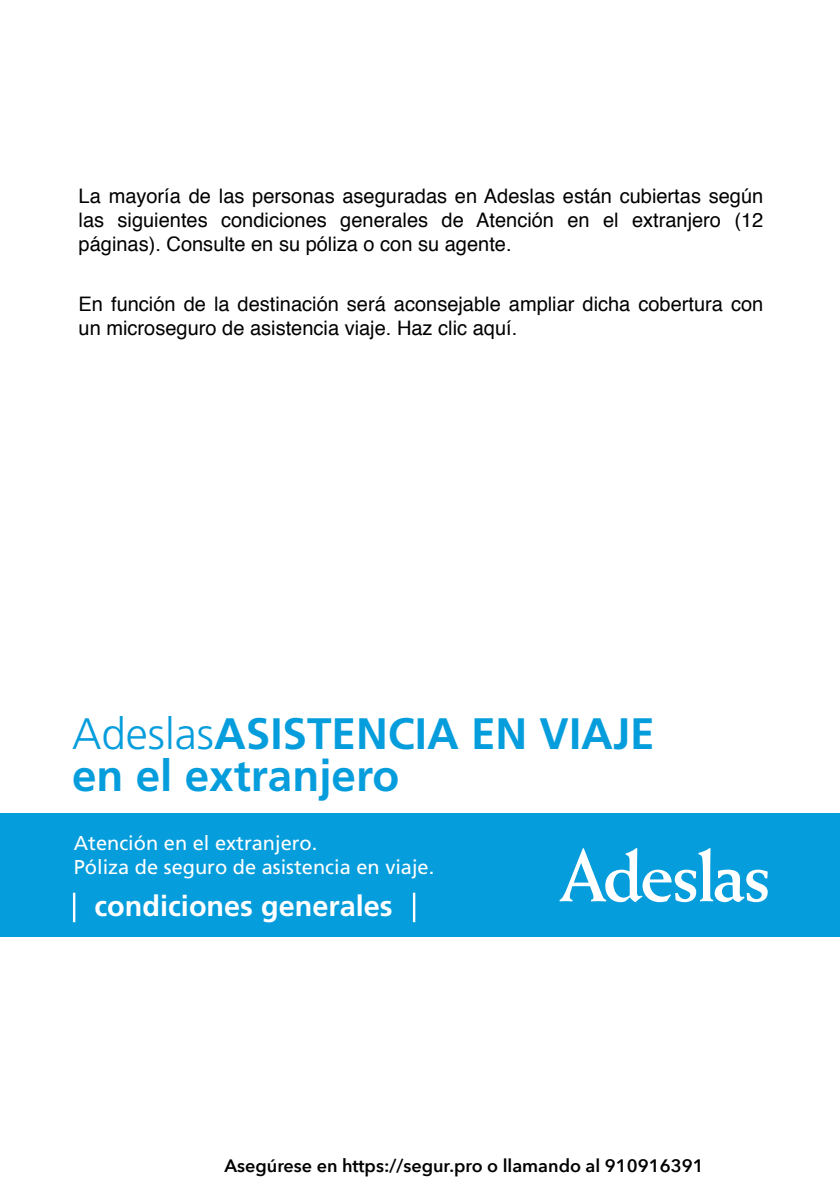
<style>
.page{position:relative;width:840px;height:1191px;background:#fff}
.page>*{position:absolute;margin:0;border:0;box-sizing:border-box;transform-origin:0 0}
.t1{font:700 44px/42px "Frutiger";color:#069ddc}
.t2{font:700 28.8px "Frutiger";color:#fff}
.t3{font:20px/24px "Helvetica";color:#000;text-align:justify}
.t4{font:20px/24px "Frutiger";color:#fff}
.t5{font:600 18px "Avenir Next";color:#000}
.s1{font-weight:300}
</style>
<div class="page">
<div style="left:0;top:813px;width:839px;height:124px;background:#069ddc"></div>
<hr style="left:73px;top:892px;width:2px;height:30px;background:#fff">
<hr style="left:412px;top:892px;width:3px;height:30px;background:#fff">
<svg style="left:559px;top:848px;width:208px;height:54px"></svg>
<p class="t3" style="left:79px;top:185px;width:685px">La mayoría de las personas aseguradas en Adeslas están cubiertas según las siguientes condiciones generales de Atención en el extranjero (12 páginas). Consulte en su póliza o con su agente.</p>
<p class="t3" style="left:79px;top:293px;width:685px">En función de la destinación será aconsejable ampliar dicha cobertura con un microseguro de asistencia viaje. Haz clic aquí.</p>
<h1 class="t1" style="left:72px;top:712px;width:583px"><span class="s1">Adeslas</span>ASISTENCIA EN VIAJE en el extranjero</h1>
<p class="t4" style="left:74px;top:830px;width:362px">Atención en el extranjero.<br>Póliza de seguro de asistencia en viaje.</p>
<h2 class="t2" style="left:94px;top:889px;width:299px">condiciones generales</h2>
<p class="t5" style="left:224px;top:1153px;width:480px">Asegúrese en https://segur.pro o llamando al 910916391</p>
</div>
